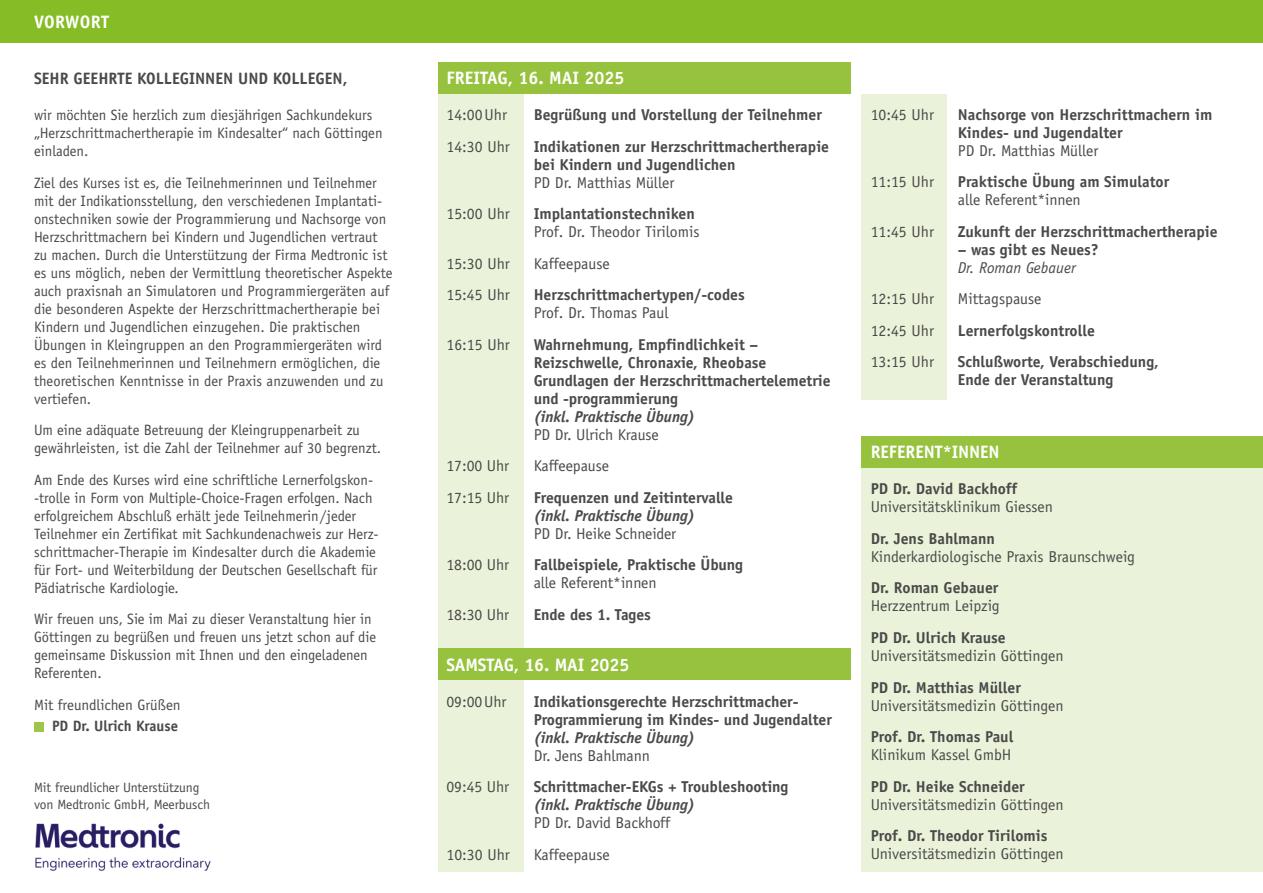
<style>
.page{position:relative;width:1263px;height:893px;background:#fff}
.page>*{position:absolute;margin:0;border:0;box-sizing:border-box;transform-origin:0 0}
.t1{font:700 18px "Officina Sans Std";letter-spacing:-.005em;color:#fff}
.t2{font:700 18px "Officina Sans Std";letter-spacing:.015em;color:#fff}
.t3{font:700 16.5px "Officina Sans Std";color:#4a4a49}
.t4{font:700 15.75px/18px "Officina Sans Std";color:#4a4a49}
.t5{font:15.75px "Officina Sans Std";color:#4a4a49}
.t6{font:italic 700 15.75px "Officina Sans Std";letter-spacing:-.005em;color:#4a4a49}
.t7{font:italic 15.75px "Officina Sans Std";color:#4a4a49}
.t8{font:15px/18px "Officina Sans Std";color:#4a4a49}
.t9{font:700 15px "Officina Sans Std";color:#4a4a49}
.t10{font:13.5px/16.5px "Officina Sans Std";letter-spacing:-.005em;color:#4a4a49}
</style>
<div class="page">
<div style="left:861px;top:455px;width:402px;height:417px;background:#eaf3da"></div>
<div style="left:438px;top:94px;width:85px;height:778px;background:#eaf3da"></div>
<div style="left:861px;top:94px;width:85px;height:306px;background:#eaf3da"></div>
<div style="left:438px;top:648px;width:412px;height:32px;background:#96c23d"></div>
<div style="left:861px;top:436px;width:402px;height:32px;background:#96c23d"></div>
<div style="left:438px;top:62px;width:412px;height:32px;background:#96c23d"></div>
<div style="left:0;top:0;width:1263px;height:43px;background:#86bc25"></div>
<div style="left:34px;top:722px;width:9px;height:9px;background:#9dc548"></div>
<img style="left:35px;top:823px;width:176px;height:48px">
<p class="t2" style="left:34px;top:10px;width:77px">VORWORT</p>
<p class="t3" style="left:34px;top:68px;width:315px">SEHR GEEHRTE KOLLEGINNEN UND KOLLEGEN,</p>
<p class="t8" style="left:34px;top:106px;width:350px">wir möchten Sie herzlich zum diesjährigen Sachkundekurs „Herzschrittmachertherapie im Kindesalter“ nach Göttingen einladen.</p>
<p class="t8" style="left:34px;top:174px;width:360px">Ziel des Kurses ist es, die Teilnehmerinnen und Teilnehmer mit der Indikationsstellung, den verschiedenen Implantati&shy;onstechniken sowie der Programmierung und Nachsorge von Herzschrittmachern bei Kindern und Jugendlichen vertraut zu machen. Durch die Unterstützung der Firma Medtronic ist es uns möglich, neben der Vermittlung theoretischer Aspekte auch praxisnah an Simulatoren und Programmiergeräten auf die besonderen Aspekte der Herzschrittmachertherapie bei Kindern und Jugendlichen einzugehen. Die praktischen Übungen in Kleingruppen an den Programmiergeräten wird es den Teilnehmerinnen und Teilnehmern ermöglichen, die theoretischen Kenntnisse in der Praxis anzuwenden und zu vertiefen.</p>
<p class="t8" style="left:34px;top:421px;width:349px">Um eine adäquate Betreuung der Kleingruppenarbeit zu gewährleisten, ist die Zahl der Teilnehmer auf 30 begrenzt.</p>
<p class="t8" style="left:34px;top:471px;width:346px">Am Ende des Kurses wird eine schriftliche Lernerfolgskon--trolle in Form von Multiple-Choice-Fragen erfolgen. Nach erfolgreichem Abschluß erhält jede Teilnehmerin /jeder Teilnehmer ein Zertifikat mit Sachkundenachweis zur Herz&shy;schrittmacher-Therapie im Kindesalter durch die Akademie für Fort- und Weiterbildung der Deutschen Gesellschaft für Pädiatrische Kardiologie.</p>
<p class="t8" style="left:34px;top:610px;width:344px">Wir freuen uns, Sie im Mai zu dieser Veranstaltung hier in Göttingen zu begrüßen und freuen uns jetzt schon auf die gemeinsame Diskussion mit Ihnen und den eingeladenen Referenten.</p>
<p class="t8" style="left:34px;top:696px;width:148px">Mit freundlichen Grüßen</p>
<p class="t9" style="left:52px;top:717px;width:128px">PD Dr. Ulrich Krause</p>
<p class="t10" style="left:34px;top:779px;width:178px">Mit freundlicher Unterstützung von Medtronic GmbH, Meerbusch</p>
<p class="t1" style="left:446px;top:67px;width:180px">FREITAG, 16. MAI 2025</p>
<p class="t5" style="left:446px;top:106px;width:62px">14:00Uhr</p>
<p class="t4" style="left:534px;top:106px;width:290px">Begrüßung und Vorstellung der Teilnehmer</p>
<p class="t5" style="left:446px;top:137px;width:65px">14:30 Uhr</p>
<p class="t4" style="left:534px;top:137px;width:297px">Indikationen zur Herzschrittmachertherapie bei Kindern und Jugendlichen</p>
<p class="t5" style="left:534px;top:173px;width:142px">PD Dr. Matthias Müller</p>
<p class="t5" style="left:446px;top:205px;width:65px">15:00 Uhr</p>
<p class="t4" style="left:534px;top:205px;width:163px">Implantationstechniken</p>
<p class="t5" style="left:534px;top:223px;width:168px">Prof. Dr. Theodor Tirilomis</p>
<p class="t5" style="left:446px;top:254px;width:65px">15:30 Uhr</p>
<p class="t5" style="left:534px;top:254px;width:78px">Kaffeepause</p>
<p class="t5" style="left:446px;top:286px;width:65px">15:45 Uhr</p>
<p class="t4" style="left:534px;top:286px;width:213px">Herzschrittmachertypen/-codes</p>
<p class="t5" style="left:534px;top:304px;width:136px">Prof. Dr. Thomas Paul</p>
<p class="t5" style="left:446px;top:335px;width:65px">16:15 Uhr</p>
<p class="t4" style="left:534px;top:335px;width:298px">Wahrnehmung, Empfindlichkeit – Reizschwelle, Chronaxie, Rheobase Grundlagen der Herzschrittmachertelemetrie und -programmierung</p>
<p class="t6" style="left:534px;top:407px;width:163px">(inkl. Praktische Übung)</p>
<p class="t5" style="left:534px;top:425px;width:127px">PD Dr. Ulrich Krause</p>
<p class="t5" style="left:446px;top:457px;width:64px">17:00 Uhr</p>
<p class="t5" style="left:534px;top:457px;width:77px">Kaffeepause</p>
<p class="t5" style="left:446px;top:488px;width:64px">17:15 Uhr</p>
<p class="t4" style="left:534px;top:488px;width:201px">Frequenzen und Zeitintervalle</p>
<p class="t6" style="left:534px;top:506px;width:163px">(inkl. Praktische Übung)</p>
<p class="t5" style="left:534px;top:524px;width:144px">PD Dr. Heike Schneider</p>
<p class="t5" style="left:446px;top:556px;width:64px">18:00 Uhr</p>
<p class="t4" style="left:534px;top:556px;width:211px">Fallbeispiele, Praktische Übung</p>
<p class="t5" style="left:534px;top:574px;width:124px">alle Referent*innen</p>
<p class="t5" style="left:446px;top:605px;width:64px">18:30 Uhr</p>
<p class="t4" style="left:534px;top:605px;width:119px">Ende des 1. Tages</p>
<p class="t1" style="left:446px;top:654px;width:184px">SAMSTAG, 16. MAI 2025</p>
<p class="t5" style="left:446px;top:692px;width:61px">09:00Uhr</p>
<p class="t4" style="left:534px;top:692px;width:300px">Indikationsgerechte Herzschrittmacher-<br>Programmierung im Kindes- und Jugendalter</p>
<p class="t6" style="left:534px;top:728px;width:163px">(inkl. Praktische Übung)</p>
<p class="t5" style="left:534px;top:746px;width:118px">Dr. Jens Bahlmann</p>
<p class="t5" style="left:446px;top:778px;width:64px">09:45 Uhr</p>
<p class="t4" style="left:534px;top:778px;width:256px">Schrittmacher-EKGs + Troubleshooting</p>
<p class="t6" style="left:534px;top:796px;width:163px">(inkl. Praktische Übung)</p>
<p class="t5" style="left:534px;top:814px;width:138px">PD Dr. David Backhoff</p>
<p class="t5" style="left:446px;top:845px;width:65px">10:30 Uhr</p>
<p class="t5" style="left:534px;top:845px;width:78px">Kaffeepause</p>
<p class="t5" style="left:871px;top:105px;width:65px">10:45 Uhr</p>
<p class="t4" style="left:958px;top:105px;width:256px">Nachsorge von Herzschrittmachern im<br>Kindes- und Jugendalter</p>
<p class="t5" style="left:958px;top:141px;width:142px">PD Dr. Matthias Müller</p>
<p class="t5" style="left:871px;top:173px;width:65px">11:15 Uhr</p>
<p class="t4" style="left:958px;top:173px;width:213px">Praktische Übung am Simulator</p>
<p class="t5" style="left:958px;top:191px;width:124px">alle Referent*innen</p>
<p class="t5" style="left:871px;top:222px;width:65px">11:45 Uhr</p>
<p class="t4" style="left:958px;top:222px;width:261px">Zukunft der Herzschrittmachertherapie</p>
<p class="t4" style="left:958px;top:240px;width:142px">– was gibt es Neues?</p>
<p class="t7" style="left:958px;top:258px;width:119px">Dr. Roman Gebauer</p>
<p class="t5" style="left:871px;top:290px;width:65px">12:15 Uhr</p>
<p class="t5" style="left:958px;top:290px;width:85px">Mittagspause</p>
<p class="t5" style="left:871px;top:321px;width:65px">12:45 Uhr</p>
<p class="t4" style="left:958px;top:321px;width:139px">Lernerfolgskontrolle</p>
<p class="t5" style="left:871px;top:353px;width:65px">13:15 Uhr</p>
<p class="t4" style="left:958px;top:353px;width:202px">Schlußworte, Verabschiedung,<br>Ende der Veranstaltung</p>
<p class="t1" style="left:871px;top:441px;width:130px">REFERENT*INNEN</p>
<p class="t4" style="left:871px;top:480px;width:148px">PD Dr. David Backhoff</p>
<p class="t5" style="left:871px;top:498px;width:184px">Universitätsklinikum Giessen</p>
<p class="t4" style="left:871px;top:529px;width:126px">Dr. Jens Bahlmann</p>
<p class="t5" style="left:871px;top:547px;width:266px">Kinderkardiologische Praxis Braunschweig</p>
<p class="t4" style="left:871px;top:579px;width:129px">Dr. Roman Gebauer</p>
<p class="t5" style="left:871px;top:597px;width:130px">Herzzentrum Leipzig</p>
<p class="t4" style="left:871px;top:628px;width:137px">PD Dr. Ulrich Krause</p>
<p class="t5" style="left:871px;top:646px;width:194px">Universitätsmedizin Göttingen</p>
<p class="t4" style="left:871px;top:678px;width:152px">PD Dr. Matthias Müller</p>
<p class="t5" style="left:871px;top:696px;width:194px">Universitätsmedizin Göttingen</p>
<p class="t4" style="left:871px;top:727px;width:144px">Prof. Dr. Thomas Paul</p>
<p class="t5" style="left:871px;top:745px;width:142px">Klinikum Kassel GmbH</p>
<p class="t4" style="left:871px;top:777px;width:156px">PD Dr. Heike Schneider</p>
<p class="t5" style="left:871px;top:795px;width:194px">Universitätsmedizin Göttingen</p>
<p class="t4" style="left:871px;top:826px;width:178px">Prof. Dr. Theodor Tirilomis</p>
<p class="t5" style="left:871px;top:844px;width:194px">Universitätsmedizin Göttingen</p>
</div>
